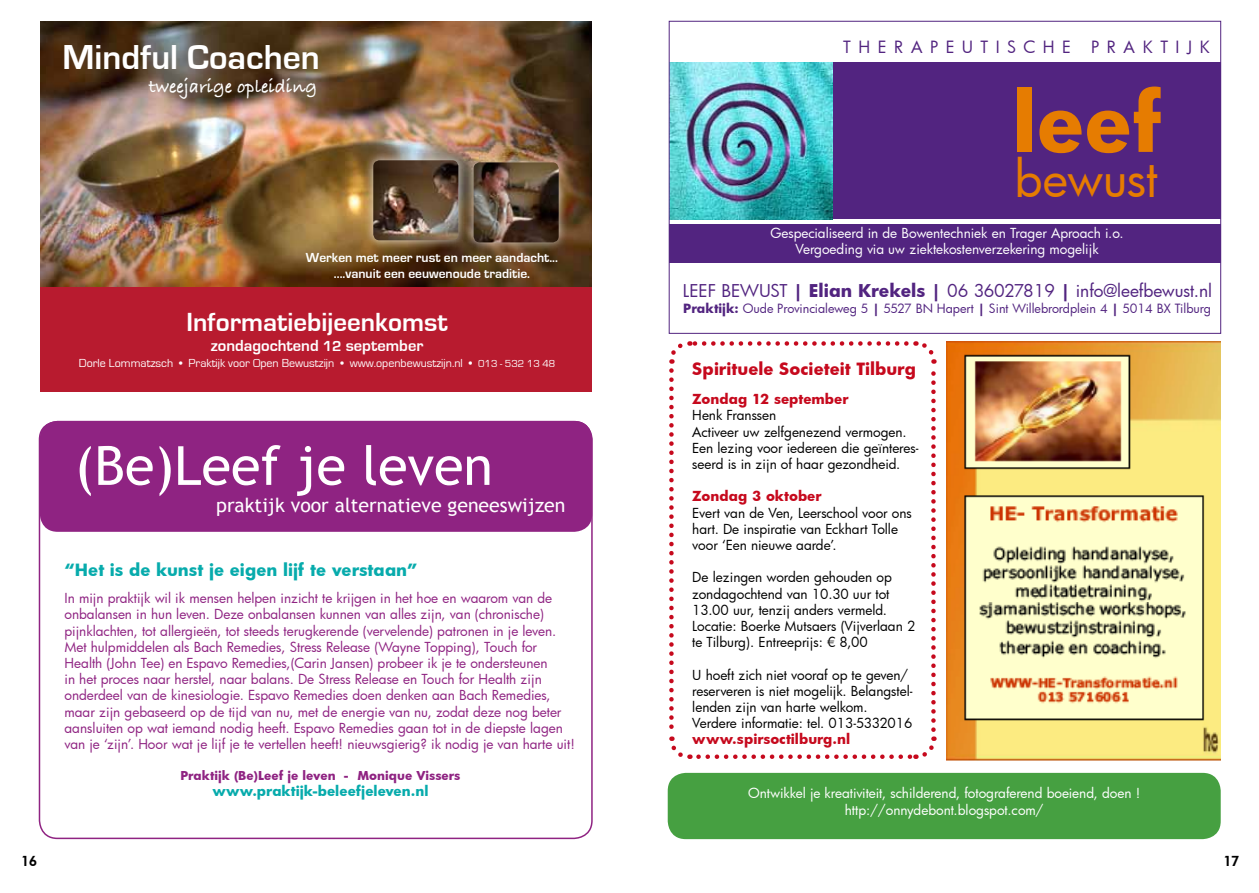
<style>
.page{position:relative;width:1259px;height:893px;background:#fff}
.page>*{position:absolute;margin:0;border:0;box-sizing:border-box;transform-origin:0 0}
.t1{font:700 78px "Futura";color:#e67c01}
.t2{font:54px "Trebuchet MS";color:#fff}
.t3{font:48.6px "Futura";letter-spacing:-.01em;color:#e67c01}
.t4{font:700 35.7px "Eurostile";color:#fff}
.t5{font:700 27px "Eurostile";color:#fff}
.t6{font:19.5px "Trebuchet MS";color:#fff}
.t7{font:19.5px "Bradley Hand ITCTT Bold";color:#fff}
.t8{font:17.25px "Futura";letter-spacing:-.005em;color:#522480}
.t9{font:700 16.5px "Futura";color:#07abac}
.t10{font:700 16.5px "Futura";color:#c6091d}
.t11{font:700 16.5px "Eurostile";color:#fff}
.t12{font:16.5px "Futura";letter-spacing:.46em;color:#522480}
.t13{font:13.5px/16.2px "Futura";color:#8f2382}
.t14{font:13.5px/16.2px "Futura";letter-spacing:-.005em;color:#000}
.t15{font:13.5px/16.2px "Futura";letter-spacing:-.005em;color:#fff;text-align:center}
.t16{font:700 13.5px/16.2px "Eurostile";color:#fff;text-align:center}
.t17{font:700 13.5px "Futura";color:#c6091d}
.t18{font:700 13.5px "Futura";color:#07abac}
.t19{font:800 13.5px "Futura";color:#000}
.t20{font:12.45px "Futura";color:#522480}
.t21{font:12px "Eurostile";color:#fff}
.t22{font:700 12px "Futura";color:#8f2382}
.s1{font-size:15px}
.s2{font-size:10.5px}
.s3{font-weight:700}
</style>
<div class="page">
<div style="left:40px;top:421px;width:552px;height:111px;background:#8f2382;border-radius:18px"></div>
<svg style="left:669px;top:370px;width:21px;height:389px"></svg>
<svg style="left:698px;top:736px;width:239px;height:23px"></svg>
<svg style="left:915px;top:341px;width:22px;height:389px"></svg>
<svg style="left:669px;top:341px;width:237px;height:23px"></svg>
<img style="left:946px;top:342px;width:274px;height:431px">
<img style="left:40px;top:21px;width:552px;height:267px">
<div style="left:40px;top:288px;width:552px;height:104px;background:#b81b2f"></div>
<div style="left:464px;top:153px;width:104px;height:99px;background:#fff;opacity:.75"></div>
<img style="left:473px;top:162px;width:86px;height:80px">
<div style="left:363px;top:150px;width:105px;height:100px;background:#fff;opacity:.75"></div>
<img style="left:373px;top:160px;width:85px;height:80px">
<div style="left:668px;top:773px;width:552px;height:66px;background:#46a041;border-radius:18px"></div>
<div style="left:832px;top:63px;width:388px;height:156px;background:#522480"></div>
<img style="left:671px;top:63px;width:161px;height:156px">
<div style="left:669px;top:224px;width:552px;height:39px;background:#522480"></div>
<h3 class="t4" style="left:63px;top:38px;width:259px">Mindful Coachen</h3>
<h3 class="t7" style="left:149px;top:72px;width:169px">tweejarige opleiding</h3>
<p class="t16" style="left:306px;top:249px;width:254px">Werken met meer rust en meer aandacht... ....vanuit een eeuwenoude traditie.</p>
<h3 class="t5" style="left:186px;top:307px;width:263px">Informatiebijeenkomst</h3>
<p class="t11" style="left:211px;top:336px;width:214px">zondagochtend <span class="s1">12</span> september</p>
<p class="t21" style="left:79px;top:357px;width:478px">Dorle Lommatzsch • Praktijk voor Open Bewustzijn • www.openbewustzijn.nl • <span class="s2">013 - 532 13 48</span></p>
<h2 class="t2" style="left:75px;top:434px;width:420px">(Be)Leef je leven</h2>
<h3 class="t6" style="left:216px;top:494px;width:351px">praktijk voor alternatieve geneeswijzen</h3>
<p class="t9" style="left:64px;top:558px;width:355px">“Het is de kunst je eigen lijf te verstaan”</p>
<p class="t13" style="left:64px;top:590px;width:512px">In mijn praktijk wil ik mensen helpen inzicht te krijgen in het hoe en waarom van de onbalansen in hun leven. Deze onbalansen kunnen van alles zijn, van (chronische) pijnklachten, tot allergieën, tot steeds terugkerende (vervelende) patronen in je leven.<br>Met hulpmiddelen als Bach Remedies, Stress Release (Wayne Topping), Touch for Health (John Tee) en Espavo Remedies,(Carin Jansen) probeer ik je te ondersteunen<br>in het proces naar herstel, naar balans. De Stress Release en Touch for Health zijn onderdeel van de kinesiologie. Espavo Remedies doen denken aan Bach Remedies, maar zijn gebaseerd op de tijd van nu, met de energie van nu, zodat deze nog beter aansluiten op wat iemand nodig heeft. Espavo Remedies gaan tot in de diepste lagen van je ‘zijn’. Hoor wat je lijf je te vertellen heeft! nieuwsgierig? ik nodig je van harte uit!</p>
<p class="t22" style="left:180px;top:767px;width:282px">Praktijk (Be)Leef je leven - Monique Vissers</p>
<p class="t18" style="left:212px;top:781px;width:217px">www.praktijk-beleefjeleven.nl</p>
<p class="t12" style="left:843px;top:36px;width:368px">THERAPEUTISCHE PRAKTIJK</p>
<h1 class="t1" style="left:1012px;top:68px;width:151px">leef</h1>
<h3 class="t3" style="left:1014px;top:146px;width:145px">bewust</h3>
<p class="t15" style="left:770px;top:225px;width:355px">Gespecialiseerd in de Bowentechniek en Trager Aproach i.o.<br>Vergoeding via uw ziektekostenverzekering mogelijk</p>
<p class="t8" style="left:683px;top:279px;width:531px">LEEF BEWUST <span class="s3">| Elian Krekels |</span> 06 36027819 <span class="s3">|</span> info@leefbewust.nl</p>
<p class="t20" style="left:683px;top:300px;width:529px"><span class="s3">Praktijk:</span> Oude Provincialeweg 5 <span class="s3">|</span> 5527 BN Hapert <span class="s3">|</span> Sint Willebrordplein 4 <span class="s3">|</span> 5014 BX Tilburg</p>
<p class="t10" style="left:692px;top:358px;width:225px">Spirituele Societeit Tilburg</p>
<p class="t17" style="left:692px;top:390px;width:158px">Zondag 12 september</p>
<p class="t14" style="left:692px;top:407px;width:228px">Henk Franssen<br>Activeer uw zelfgenezend vermogen.<br>Een lezing voor iedereen die geïnteres&shy;seerd is in zijn of haar gezondheid.</p>
<p class="t17" style="left:692px;top:487px;width:131px">Zondag 3 oktober</p>
<p class="t14" style="left:692px;top:504px;width:221px">Evert van de Ven, Leerschool voor ons hart. De inspiratie van Eckhart Tolle voor ‘Een nieuwe aarde’.</p>
<p class="t14" style="left:692px;top:569px;width:224px">De lezingen worden gehouden op zondagochtend van 10.30 uur tot 13.00 uur, tenzij anders vermeld.<br>Locatie: Boerke Mutsaers (Vijverlaan 2 te Tilburg). Entreeprijs: € 8,00</p>
<p class="t14" style="left:692px;top:666px;width:222px">U hoeft zich niet vooraf op te geven/ reserveren is niet mogelijk. Belangstel&shy;lenden zijn van harte welkom.<br>Verdere informatie: tel. 013-5332016</p>
<p class="t17" style="left:692px;top:730px;width:159px">www.spirsoctilburg.nl</p>
<p class="t15" style="left:748px;top:785px;width:394px">Ontwikkel je kreativiteit, schilderend, fotograferend boeiend, doen ! http://onnydebont.blogspot.com/</p>
<p class="t19" style="left:21px;top:852px;width:17px">16</p>
<p class="t19" style="left:1223px;top:852px;width:17px">17</p>
</div>
